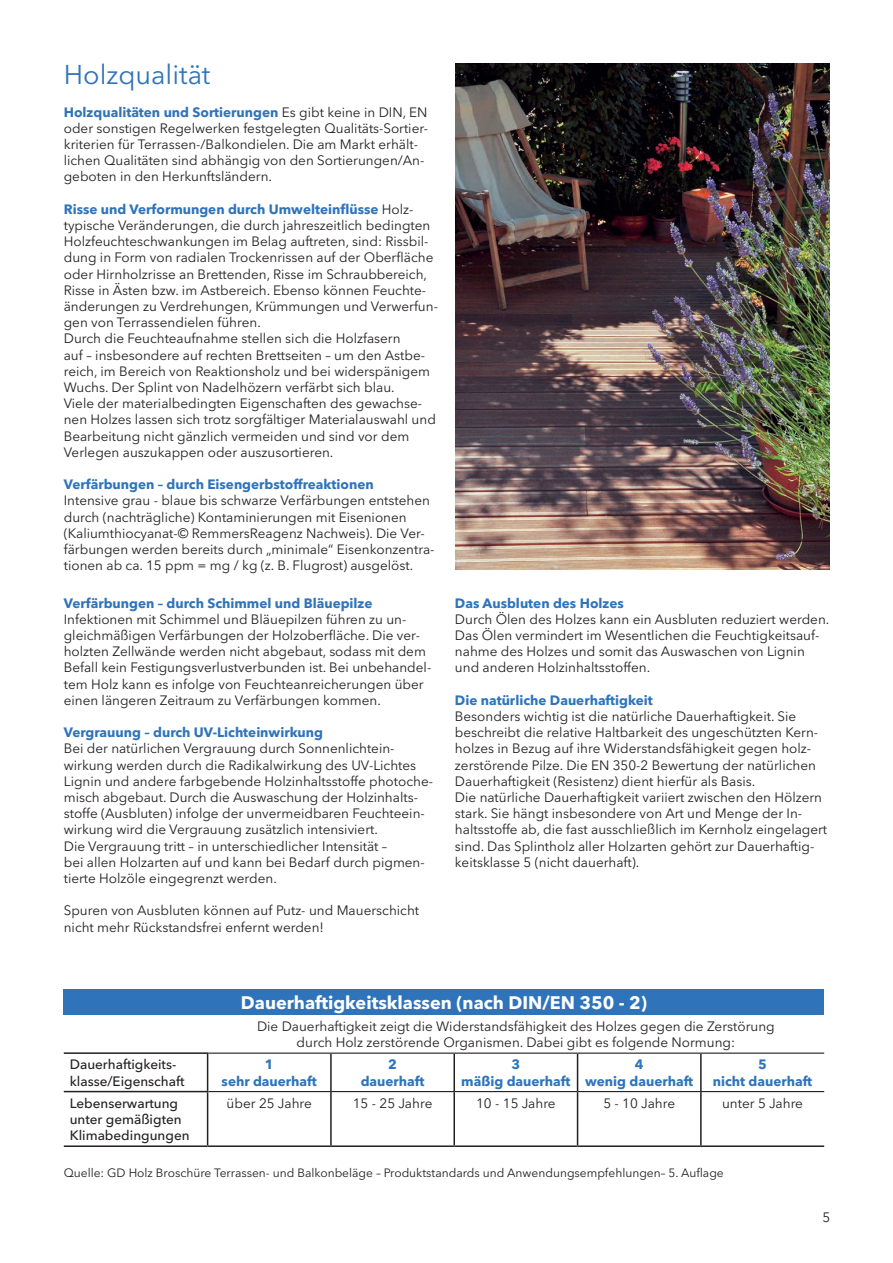
<style>
.page{position:relative;width:893px;height:1263px;background:#fff}
.page>*{position:absolute;margin:0;border:0;box-sizing:border-box;transform-origin:0 0}
.t1{font:27px "Avenir Next LT Pro";color:#2f74ba}
.t2{font:700 18px "Avenir Next LT Pro";color:#fff}
.t3{font:13.5px/16.2px "Avenir Next LT Pro";color:#231f20}
.t4{font:700 13.5px/16.2px "Avenir Next LT Pro";color:#2f74ba;text-align:center}
.t5{font:500 13.5px/16.2px "Avenir Next LT Pro";color:#231f20}
.t6{font:12px "Avenir Next LT Pro";color:#231f20}
.s1{font-weight:700;color:#2f74ba}
</style>
<div class="page">
<img style="left:455px;top:64px;width:374px;height:505px">
<div style="left:64px;top:989px;width:760px;height:26px;background:#2f74ba"></div>
<hr style="left:64px;top:1052px;width:144px;height:2px;background:#231f20">
<hr style="left:207px;top:1054px;width:1px;height:37px;background:#231f20">
<hr style="left:330px;top:1054px;width:2px;height:37px;background:#231f20">
<hr style="left:453px;top:1054px;width:2px;height:37px;background:#231f20">
<hr style="left:577px;top:1054px;width:1px;height:37px;background:#231f20">
<hr style="left:700px;top:1054px;width:2px;height:37px;background:#231f20">
<hr style="left:64px;top:1091px;width:144px;height:1px;background:#231f20">
<hr style="left:207px;top:1092px;width:1px;height:53px;background:#231f20">
<hr style="left:330px;top:1092px;width:2px;height:53px;background:#231f20">
<hr style="left:453px;top:1092px;width:2px;height:53px;background:#231f20">
<hr style="left:577px;top:1092px;width:1px;height:53px;background:#231f20">
<hr style="left:700px;top:1092px;width:2px;height:53px;background:#231f20">
<hr style="left:64px;top:1145px;width:144px;height:2px;background:#231f20">
<hr style="left:208px;top:1145px;width:123px;height:2px;background:#231f20">
<hr style="left:331px;top:1145px;width:123px;height:2px;background:#231f20">
<hr style="left:454px;top:1145px;width:124px;height:2px;background:#231f20">
<hr style="left:578px;top:1145px;width:123px;height:2px;background:#231f20">
<hr style="left:701px;top:1145px;width:123px;height:2px;background:#231f20">
<hr style="left:208px;top:1052px;width:123px;height:2px;background:#231f20">
<hr style="left:331px;top:1052px;width:123px;height:2px;background:#231f20">
<hr style="left:454px;top:1052px;width:124px;height:2px;background:#231f20">
<hr style="left:578px;top:1052px;width:123px;height:2px;background:#231f20">
<hr style="left:701px;top:1052px;width:123px;height:2px;background:#231f20">
<hr style="left:208px;top:1091px;width:123px;height:1px;background:#231f20">
<hr style="left:331px;top:1091px;width:123px;height:1px;background:#231f20">
<hr style="left:454px;top:1091px;width:124px;height:1px;background:#231f20">
<hr style="left:578px;top:1091px;width:123px;height:1px;background:#231f20">
<hr style="left:701px;top:1091px;width:123px;height:1px;background:#231f20">
<h1 class="t1" style="left:64px;top:59px;width:148px">Holzqualität</h1>
<p class="t3" style="left:64px;top:104px;width:366px"><span class="s1">Holzqualitäten und Sortierungen</span> Es gibt keine in DIN, EN oder sonstigen Regelwerken festgelegten Qualitäts-Sortier&shy;kriterien für Terrassen-/Balkondielen. Die am Markt erhält&shy;lichen Qualitäten sind abhängig von den Sortierungen/An&shy;geboten in den Herkunftsländern.</p>
<p class="t3" style="left:64px;top:201px;width:376px"><span class="s1">Risse und Verformungen durch Umwelteinflüsse</span> Holz&shy;typische Veränderungen, die durch jahreszeitlich bedingten Holzfeuchteschwankungen im Belag auftreten, sind: Rissbil&shy;dung in Form von radialen Trockenrissen auf der Oberfläche oder Hirnholzrisse an Brettenden, Risse im Schraubbereich, Risse in Ästen bzw. im Astbereich. Ebenso können Feuchte&shy;änderungen zu Verdrehungen, Krümmungen und Verwerfun&shy;gen von Terrassendielen führen.<br>Durch die Feuchteaufnahme stellen sich die Holzfasern<br>auf – insbesondere auf rechten Brettseiten – um den Astbe&shy;reich, im Bereich von Reaktionsholz und bei widerspänigem Wuchs. Der Splint von Nadelhözern verfärbt sich blau.<br>Viele der materialbedingten Eigenschaften des gewachse&shy;nen Holzes lassen sich trotz sorgfältiger Materialauswahl und Bearbeitung nicht gänzlich vermeiden und sind vor dem Verlegen auszukappen oder auszusortieren.</p>
<p class="t4" style="left:64px;top:476px;width:312px">Verfärbungen – durch Eisengerbstoffreaktionen</p>
<p class="t3" style="left:64px;top:493px;width:372px">Intensive grau - blaue bis schwarze Verfärbungen entstehen durch (nachträgliche) Kontaminierungen mit Eisenionen (Kaliumthiocyanat-© RemmersReagenz Nachweis). Die Ver&shy;färbungen werden bereits durch „minimale“ Eisenkonzentra&shy;tionen ab ca. 15 ppm = mg / kg (z. B. Flugrost) ausgelöst.</p>
<p class="t4" style="left:64px;top:595px;width:310px">Verfärbungen – durch Schimmel und Bläuepilze</p>
<p class="t3" style="left:64px;top:611px;width:369px">Infektionen mit Schimmel und Bläuepilzen führen zu un&shy;gleichmäßigen Verfärbungen der Holzoberfläche. Die ver&shy;holzten Zellwände werden nicht abgebaut, sodass mit dem Befall kein Festigungsverlustverbunden ist. Bei unbehandel&shy;tem Holz kann es infolge von Feuchteanreicherungen über einen längeren Zeitraum zu Verfärbungen kommen.</p>
<p class="t4" style="left:64px;top:724px;width:261px">Vergrauung – durch UV-Lichteinwirkung</p>
<p class="t3" style="left:64px;top:740px;width:371px">Bei der natürlichen Vergrauung durch Sonnenlichtein&shy;wirkung werden durch die Radikalwirkung des UV-Lichtes Lignin und andere farbgebende Holzinhaltsstoffe photoche&shy;misch abgebaut. Durch die Auswaschung der Holzinhalts&shy;stoffe (Ausbluten) infolge der unvermeidbaren Feuchteein&shy;wirkung wird die Vergrauung zusätzlich intensiviert.<br>Die Vergrauung tritt – in unterschiedlicher Intensität –<br>bei allen Holzarten auf und kann bei Bedarf durch pigmen&shy;tierte Holzöle eingegrenzt werden.</p>
<p class="t3" style="left:64px;top:902px;width:357px">Spuren von Ausbluten können auf Putz- und Mauerschicht nicht mehr Rückstandsfrei enfernt werden!</p>
<p class="t4" style="left:455px;top:595px;width:170px">Das Ausbluten des Holzes</p>
<p class="t3" style="left:455px;top:611px;width:374px">Durch Ölen des Holzes kann ein Ausbluten reduziert werden.<br>Das Ölen vermindert im Wesentlichen die Feuchtigkeitsauf&shy;nahme des Holzes und somit das Auswaschen von Lignin und anderen Holzinhaltsstoffen.</p>
<p class="t4" style="left:455px;top:692px;width:199px">Die natürliche Dauerhaftigkeit</p>
<p class="t3" style="left:455px;top:708px;width:374px">Besonders wichtig ist die natürliche Dauerhaftigkeit. Sie beschreibt die relative Haltbarkeit des ungeschützten Kern&shy;holzes in Bezug auf ihre Widerstandsfähigkeit gegen holz&shy;zerstörende Pilze. Die EN 350-2 Bewertung der natürlichen Dauerhaftigkeit (Resistenz) dient hierfür als Basis.<br>Die natürliche Dauerhaftigkeit variiert zwischen den Hölzern stark. Sie hängt insbesondere von Art und Menge der In&shy;haltsstoffe ab, die fast ausschließlich im Kernholz eingelagert sind. Das Splintholz aller Holzarten gehört zur Dauerhaftig&shy;keitsklasse 5 (nicht dauerhaft).</p>
<h2 class="t2" style="left:241px;top:991px;width:408px">Dauerhaftigkeitsklassen (nach DIN/EN 350 - 2)</h2>
<p class="t3" style="left:257px;top:1018px;width:519px;text-align:center">Die Dauerhaftigkeit zeigt die Widerstandsfähigkeit des Holzes gegen die Zerstörung durch Holz zerstörende Organismen. Dabei gibt es folgende Normung:</p>
<p class="t5" style="left:70px;top:1056px;width:116px">Dauerhaftigkeits&shy;klasse/Eigenschaft</p>
<p class="t4" style="left:222px;top:1056px;width:97px">1<br>sehr dauerhaft</p>
<p class="t4" style="left:361px;top:1056px;width:65px">2 dauerhaft</p>
<p class="t4" style="left:461px;top:1056px;width:111px">3<br>mäßig dauerhaft</p>
<p class="t4" style="left:585px;top:1056px;width:110px">4<br>wenig dauerhaft</p>
<p class="t4" style="left:713px;top:1056px;width:101px">5<br>nicht dauerhaft</p>
<p class="t5" style="left:70px;top:1095px;width:121px">Lebenserwartung unter gemäßigten<br>Klimabedingungen</p>
<p class="t3" style="left:227px;top:1095px;width:87px">über 25 Jahre</p>
<p class="t3" style="left:353px;top:1095px;width:81px">15 - 25 Jahre</p>
<p class="t3" style="left:476px;top:1095px;width:81px">10 - 15 Jahre</p>
<p class="t3" style="left:603px;top:1095px;width:73px">5 - 10 Jahre</p>
<p class="t3" style="left:722px;top:1095px;width:82px">unter 5 Jahre</p>
<p class="t6" style="left:64px;top:1165px;width:662px">Quelle: GD Holz Broschüre Terrassen- und Balkonbeläge – Produktstandards und Anwendungsempfehlungen– 5. Auflage</p>
<p class="t3" style="left:822px;top:1209px;width:9px">5</p>
</div>
